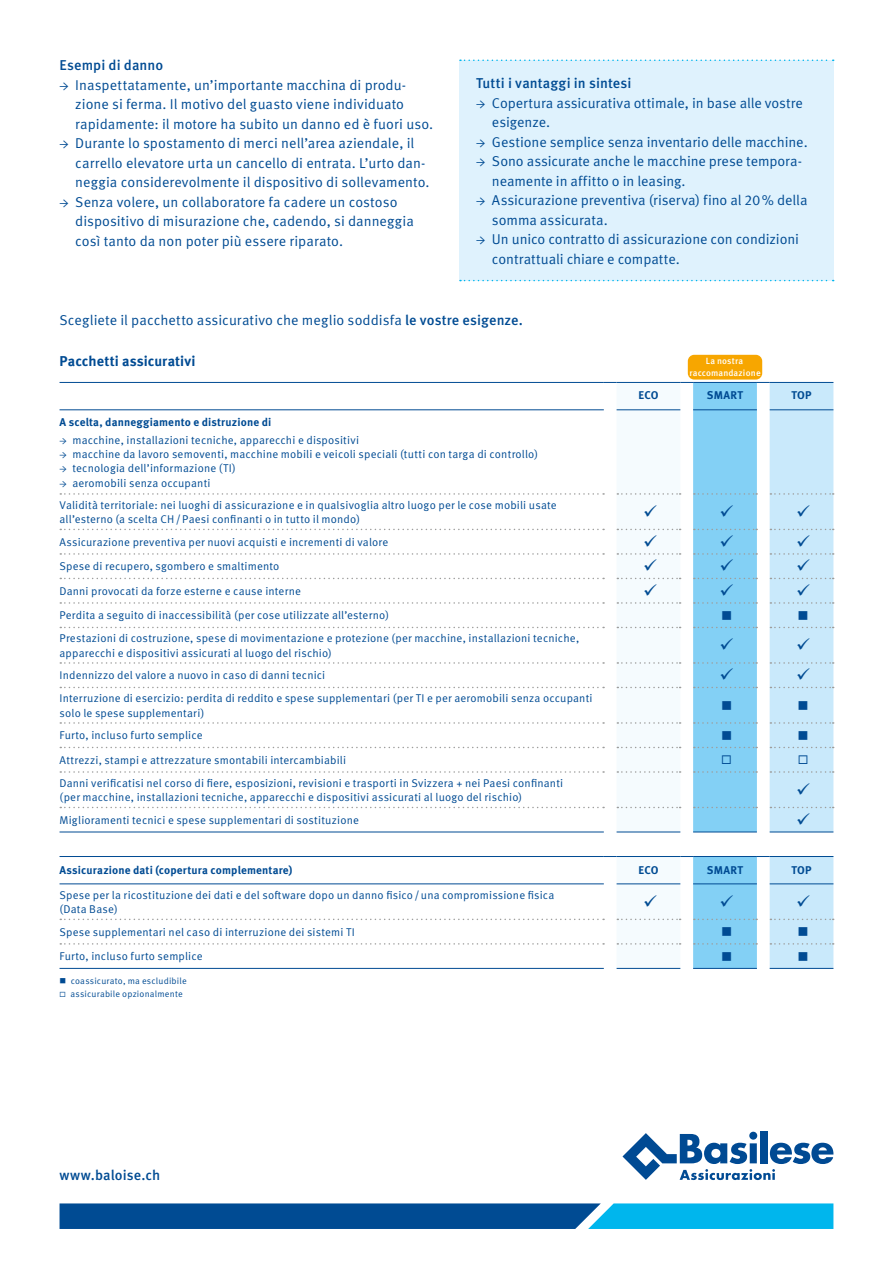
<style>
.page{position:relative;width:893px;height:1263px;background:#fff}
.page>*{position:absolute;margin:0;border:0;box-sizing:border-box;transform-origin:0 0}
.t1{font:15px "Wingdings";color:#004b93}
.t2{font:14.25px/19.5px "Meta Pro Norm";color:#004b93}
.t3{font:500 14.25px "Meta Pro";letter-spacing:.005em;color:#004b93}
.t4{font:700 14.25px "Meta Pro";letter-spacing:.005em;color:#004b93}
.t5{font:11.25px/14.2px "Meta Pro Norm";letter-spacing:.015em;color:#004b93}
.t6{font:700 11.25px "Meta Pro";letter-spacing:.015em;color:#004b93}
.t7{font:9px "Meta Pro Norm";letter-spacing:.02em;color:#004b93}
.t8{font:500 9px/12px "Meta Pro";letter-spacing:.015em;color:#fff;text-align:center}
.s1{font-family:"Minion Pro";font-weight:600}
.s2{font-family:"Meta Pro";font-weight:500}
</style>
<div class="page">
<div style="left:760px;top:1131px;width:7px;height:32px;background:#004a93"></div>
<svg style="left:622px;top:1132px;width:211px;height:48px"></svg>
<div style="left:688px;top:355px;width:74px;height:25px;background:#f7a600;border-radius:6px"></div>
<svg style="left:60px;top:1203px;width:773px;height:26px;background:#0870b1"></svg>
<div style="left:459px;top:60px;width:374px;height:221px;background:#dff2fd"></div>
<svg style="left:460px;top:60px;width:374px;height:1px"></svg>
<svg style="left:460px;top:280px;width:374px;height:1px"></svg>
<hr style="left:617px;top:968px;width:63px;height:1px;background:#004b93">
<hr style="left:693px;top:968px;width:64px;height:1px;background:#004b93">
<hr style="left:770px;top:968px;width:63px;height:1px;background:#004b93">
<hr style="left:60px;top:968px;width:544px;height:1px;background:#004b93">
<svg style="left:60px;top:382px;width:774px;height:586px"></svg>
<p class="t3" style="left:60px;top:54px;width:105px">Esempi di danno</p>
<p class="t2" style="left:75px;top:74px;width:360px;text-indent:-16px"><span class="s1">→</span> Inaspettatamente, un’importante macchina di produ&shy;zione si ferma. Il motivo del guasto viene individuato rapidamente: il motore ha subito un danno ed è fuori uso.</p>
<p class="t2" style="left:75px;top:133px;width:356px;text-indent:-16px"><span class="s1">→</span> Durante lo spostamento di merci nell’area aziendale, il carrello elevatore urta un cancello di entrata. L’urto dan&shy;neggia considerevolmente il dispositivo di sollevamento.</p>
<p class="t2" style="left:75px;top:191px;width:340px;text-indent:-16px"><span class="s1">→</span> Senza volere, un collaboratore fa cadere un costoso dispositivo di misurazione che, cadendo, si danneggia così tanto da non poter più essere riparato.</p>
<p class="t3" style="left:476px;top:72px;width:157px">Tutti i vantaggi in sintesi</p>
<p class="t2" style="left:492px;top:92px;width:313px;text-indent:-16px"><span class="s1">→</span> Copertura assicurativa ottimale, in base alle vostre esigenze.</p>
<p class="t2" style="left:476px;top:131px;width:333px"><span class="s1">→</span> Gestione semplice senza inventario delle macchine.</p>
<p class="t2" style="left:492px;top:150px;width:312px;text-indent:-16px"><span class="s1">→</span> Sono assicurate anche le macchine prese tempora&shy;neamente in affitto o in leasing.</p>
<p class="t2" style="left:492px;top:189px;width:317px;text-indent:-16px"><span class="s1">→</span> Assicurazione preventiva (riserva) fino al 20% della somma assicurata.</p>
<p class="t2" style="left:492px;top:228px;width:309px;text-indent:-16px"><span class="s1">→</span> Un unico contratto di assicurazione con condizioni contrattuali chiare e compatte.</p>
<p class="t2" style="left:60px;top:310px;width:465px">Scegliete il pacchetto assicurativo che meglio soddisfa <span class="s2">le vostre esigenze.</span></p>
<p class="t4" style="left:60px;top:349px;width:137px">Pacchetti assicurativi</p>
<p class="t8" style="left:689px;top:354px;width:73px">La nostra raccomandazione</p>
<p class="t6" style="left:638px;top:387px;width:21px">ECO</p>
<p class="t6" style="left:707px;top:387px;width:38px">SMART</p>
<p class="t6" style="left:791px;top:387px;width:22px">TOP</p>
<p class="t6" style="left:60px;top:413px;width:213px">A scelta, danneggiamento e distruzione di</p>
<p class="t5" style="left:60px;top:432px;width:301px"><span class="s1">→</span> macchine, installazioni tecniche, apparecchi e dispositivi</p>
<p class="t5" style="left:60px;top:446px;width:480px"><span class="s1">→</span> macchine da lavoro semoventi, macchine mobili e veicoli speciali (tutti con targa di controllo)</p>
<p class="t5" style="left:60px;top:460px;width:178px"><span class="s1">→</span> tecnologia dell’informazione (TI)</p>
<p class="t5" style="left:60px;top:471px;width:499px;line-height:22.4px"><span class="s1">→</span> aeromobili senza occupanti<br>Validità territoriale: nei luoghi di assicurazione e in qualsivoglia altro luogo per le cose mobili usate</p>
<p class="t5" style="left:60px;top:511px;width:302px">all’esterno (a scelta CH/Paesi confinanti o in tutto il mondo)</p>
<p class="t5" style="left:60px;top:534px;width:330px">Assicurazione preventiva per nuovi acquisti e incrementi di valore</p>
<p class="t5" style="left:60px;top:559px;width:221px">Spese di recupero, sgombero e smaltimento</p>
<p class="t5" style="left:60px;top:583px;width:243px">Danni provocati da forze esterne e cause interne</p>
<p class="t5" style="left:60px;top:608px;width:331px">Perdita a seguito di inaccessibilità (per cose utilizzate all’esterno)</p>
<h1 class="t1" style="left:721px;top:607px;width:13px">■</h1>
<h1 class="t1" style="left:797px;top:607px;width:13px">■</h1>
<p class="t5" style="left:60px;top:631px;width:521px">Prestazioni di costruzione, spese di movimentazione e protezione (per macchine, installazioni tecniche, apparecchi e dispositivi assicurati al luogo del rischio)</p>
<p class="t5" style="left:60px;top:668px;width:267px">Indennizzo del valore a nuovo in caso di danni tecnici</p>
<p class="t5" style="left:60px;top:691px;width:535px">Interruzione di esercizio: perdita di reddito e spese supplementari (per TI e per aeromobili senza occupanti solo le spese supplementari)</p>
<h1 class="t1" style="left:721px;top:697px;width:13px">■</h1>
<h1 class="t1" style="left:797px;top:697px;width:13px">■</h1>
<p class="t5" style="left:60px;top:728px;width:145px">Furto, incluso furto semplice</p>
<h1 class="t1" style="left:721px;top:727px;width:13px">■</h1>
<h1 class="t1" style="left:797px;top:727px;width:13px">■</h1>
<p class="t5" style="left:60px;top:752px;width:288px">Attrezzi, stampi e attrezzature smontabili intercambiabili</p>
<p class="t5" style="left:60px;top:775px;width:505px">Danni verificatisi nel corso di fiere, esposizioni, revisioni e trasporti in Svizzera + nei Paesi confinanti (per macchine, installazioni tecniche, apparecchi e dispositivi assicurati al luogo del rischio)</p>
<p class="t5" style="left:60px;top:812px;width:301px">Miglioramenti tecnici e spese supplementari di sostituzione</p>
<p class="t6" style="left:60px;top:861px;width:234px">Assicurazione dati (copertura complementare)</p>
<p class="t6" style="left:638px;top:861px;width:21px">ECO</p>
<p class="t6" style="left:707px;top:861px;width:38px">SMART</p>
<p class="t6" style="left:791px;top:861px;width:22px">TOP</p>
<p class="t5" style="left:60px;top:887px;width:496px">Spese per la ricostituzione dei dati e del software dopo un danno fisico/una compromissione fisica (Data Base)</p>
<p class="t5" style="left:60px;top:924px;width:297px">Spese supplementari nel caso di interruzione dei sistemi TI</p>
<h1 class="t1" style="left:721px;top:924px;width:13px">■</h1>
<h1 class="t1" style="left:797px;top:924px;width:13px">■</h1>
<p class="t5" style="left:60px;top:949px;width:145px">Furto, incluso furto semplice</p>
<h1 class="t1" style="left:721px;top:948px;width:13px">■</h1>
<h1 class="t1" style="left:797px;top:948px;width:13px">■</h1>
<p class="t7" style="left:60px;top:974px;width:129px">■ coassicurato, ma escludibile</p>
<p class="t7" style="left:60px;top:987px;width:125px">◻ assicurabile opzionalmente</p>
<p class="t3" style="left:60px;top:1164px;width:102px">www.baloise.ch</p>
</div>
